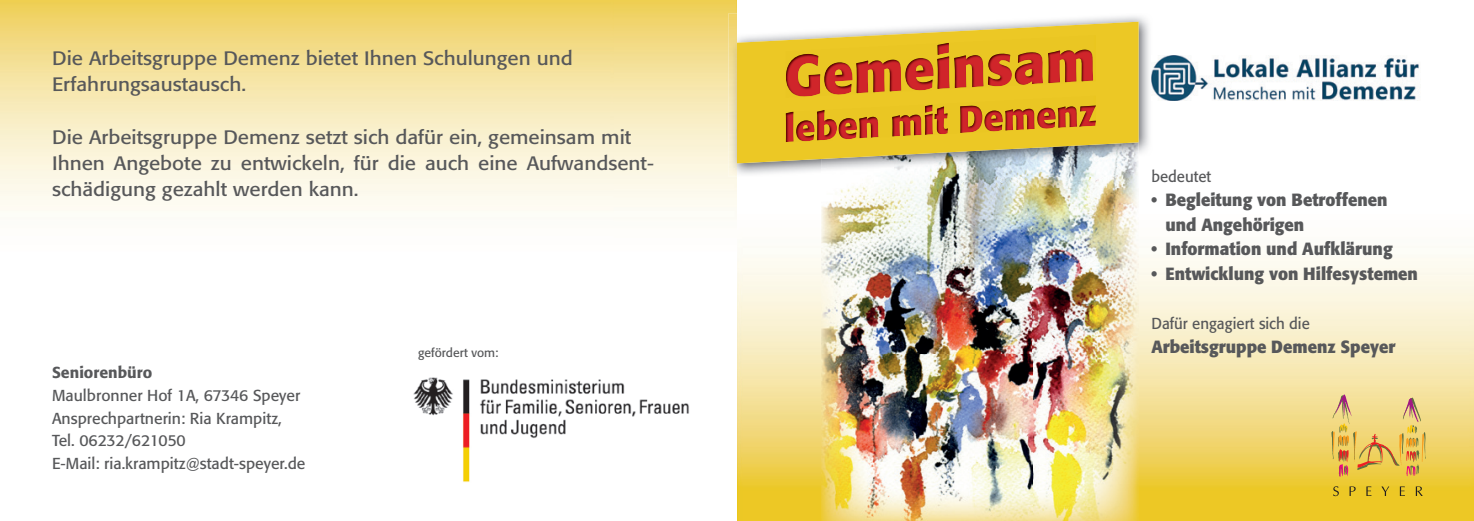
<style>
.page{position:relative;width:1474px;height:521px;background:#fff}
.page>*{position:absolute;margin:0;border:0;box-sizing:border-box;transform-origin:0 0}
.t1{font:19.25px/26.2px "Formata";color:#57585a;scale:1.07 1}
.t2{font:700 17.5px/24.5px "Formata";color:#57585a;scale:.95 1}
.t3{font:15.75px/22.8px "Formata";color:#57585a}
.t4{font:15.75px "Formata";color:#57585a;scale:.95 1}
.t5{font:500 15.75px "Formata";color:#57585a}
.t6{font:12.25px "Formata";color:#57585a}
</style>
<div class="page">
<img style="left:737px;top:189px;width:736px;height:332px">
<img style="left:1331px;top:394px;width:95px;height:83px">
<svg style="left:1333px;top:486px;width:5px;height:10px"></svg>
<svg style="left:1349px;top:486px;width:6px;height:10px"></svg>
<svg style="left:1366px;top:486px;width:5px;height:10px"></svg>
<svg style="left:1381px;top:486px;width:8px;height:10px"></svg>
<svg style="left:1399px;top:486px;width:5px;height:10px"></svg>
<svg style="left:1415px;top:486px;width:7px;height:10px"></svg>
<img style="left:852px;top:177px;width:285px;height:12px">
<img style="left:737px;top:16px;width:412px;height:161px">
<svg style="left:737px;top:22px;width:401px;height:141px;background:#e0ca5f"></svg>
<img style="left:786px;top:35px;width:309px;height:61px">
<img style="left:785px;top:96px;width:310px;height:46px">
<img style="left:1151px;top:56px;width:268px;height:44px">
<img style="left:0;top:0;width:737px;height:213px">
<img style="left:413px;top:377px;width:276px;height:105px">
<p class="t1" style="left:52px;top:45px;width:488px">Die Arbeitsgruppe Demenz bietet Ihnen Schulungen und<br>Erfahrungsaustausch.</p>
<p class="t1" style="left:52px;top:124px;width:564px">Die Arbeitsgruppe Demenz setzt sich dafür ein, gemeinsam mit<br>Ihnen Angebote zu entwickeln, für die auch eine Aufwandsent&shy;schädigung gezahlt werden kann.</p>
<p class="t5" style="left:52px;top:363px;width:102px">Seniorenbüro</p>
<p class="t3" style="left:52px;top:384px;width:255px">Maulbronner Hof 1A, 67346 Speyer<br>Ansprechpartnerin: Ria Krampitz,<br>Tel. 06232/621050<br>E-Mail: ria.krampitz@stadt-speyer.de</p>
<p class="t6" style="left:418px;top:345px;width:82px">gefördert vom:</p>
<p class="t4" style="left:1151px;top:167px;width:65px">bedeutet</p>
<p class="t2" style="left:1165px;top:188px;width:235px;text-indent:-14px">• Begleitung von Betroffenen und Angehörigen</p>
<p class="t2" style="left:1151px;top:237px;width:255px">• Information und Aufklärung</p>
<p class="t2" style="left:1151px;top:261px;width:282px">• Entwicklung von Hilfesystemen</p>
<p class="t4" style="left:1151px;top:314px;width:168px">Dafür engagiert sich die</p>
<p class="t2" style="left:1151px;top:335px;width:258px">Arbeitsgruppe Demenz Speyer</p>
</div>
